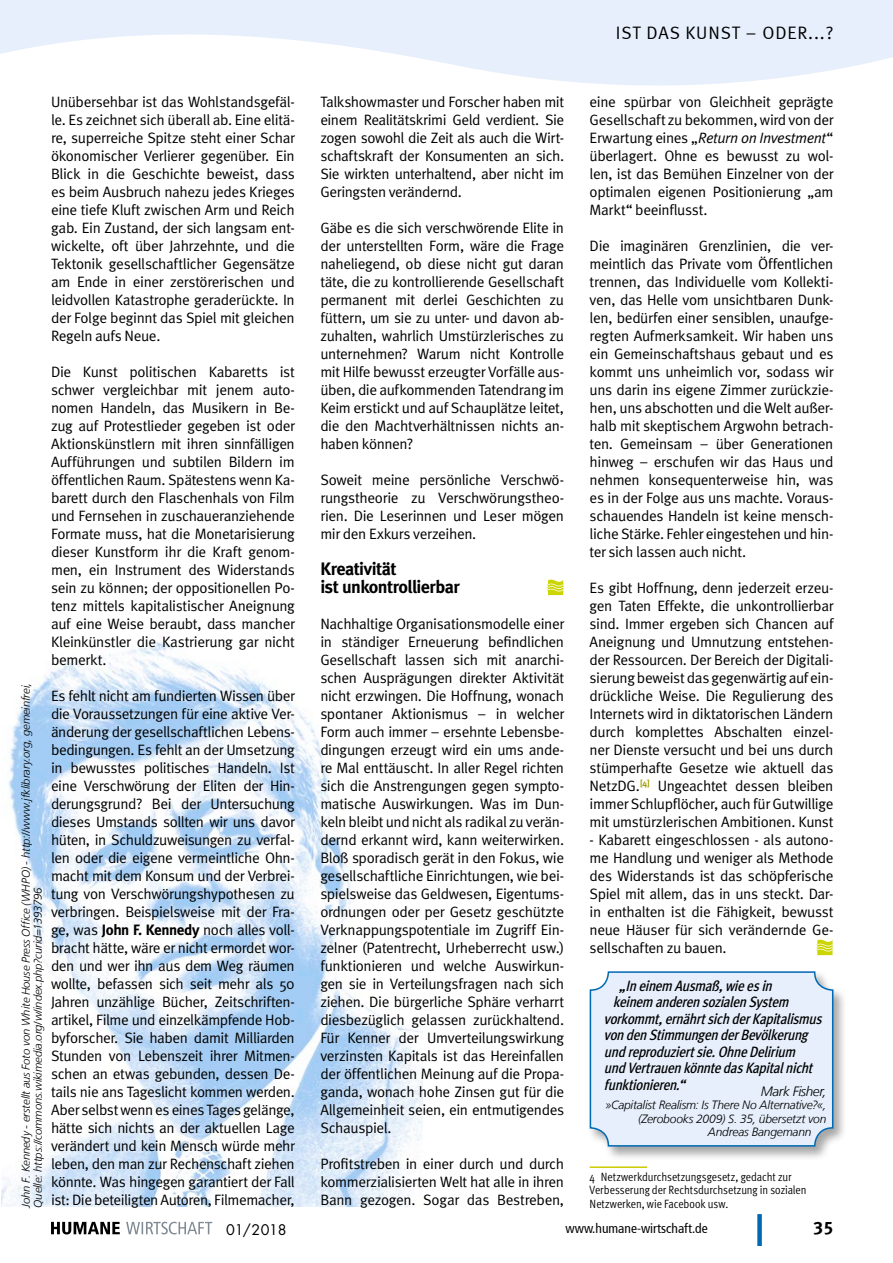
<style>
.page{position:relative;width:893px;height:1263px;background:#fff}
.page>*{position:absolute;margin:0;border:0;box-sizing:border-box;transform-origin:0 0}
.Zwischenüberschrift{font:700 18px "Meta";letter-spacing:-.03em;color:#000}
.t1{font:18px "Meta Normal LF";letter-spacing:.05em;color:#000}
.t2{font:18px "Meta Bold LF";color:#000}
.Fließtext_Meta_Norma{font:15px/18px "Meta Normal";letter-spacing:-.025em;color:#000;text-align:justify}
.Fließtext_Meta_Norma-2{font:italic 500 15px "Meta Cond";color:#000}
.t3{font:14.25px "Futura";letter-spacing:-.025em;color:#000}
.t4{font:condensed 13.5px "Frutiger 57";color:#000}
.Fließtext_Meta_Norma-3{font:italic 300 13.5px "Frutiger LT";letter-spacing:-.03em;color:#000}
.Fußnote_enge_Zeile{font:12px/13.5px "Meta Cond Normal";letter-spacing:-.005em;color:#000}
.Fließtext_Meta_Norma-4{font:italic 300 12px "Frutiger LT";letter-spacing:-.015em;color:#000}
.t5{font:italic 300 11.25px "Frutiger LT";letter-spacing:-.01em;color:#000}
.s1{font-family:"Meta";font-weight:700}
.s2{font-style:italic}
</style>
<div class="page">
<div style="left:757px;top:1214px;width:5px;height:32px;background:#0069b3"></div>
<svg style="left:51px;top:1222px;width:69px;height:12px"></svg>
<svg style="left:126px;top:1222px;width:86px;height:12px"></svg>
<img style="left:1px;top:642px;width:422px;height:564px">
<svg style="left:547px;top:580px;width:17px;height:15px"></svg>
<svg style="left:816px;top:940px;width:17px;height:15px"></svg>
<div style="left:587px;top:969px;width:261px;height:192px;background:#000;opacity:.35"></div>
<div style="left:590px;top:972px;width:243px;height:174px;background:#e6effb;border-radius:18px"></div>
<div style="left:590px;top:971px;width:243px;height:175px;border:2px solid #0069b3;border-radius:18px"></div>
<hr style="left:590px;top:1166px;width:57px;height:2px;background:#cccd00">
<svg style="left:0;top:0;width:893px;height:86px;fill:#e6effb"></svg>
<p class="Fließtext_Meta_Norma" style="left:51px;top:93px;width:245px">Unübersehbar ist das Wohlstandsgefäl&shy;le. Es zeichnet sich überall ab. Eine elitä&shy;re, superreiche Spitze steht einer Schar ökonomischer Verlierer gegenüber. Ein Blick in die Geschichte beweist, dass es beim Ausbruch nahezu jedes Krieges eine tiefe Kluft zwischen Arm und Reich gab. Ein Zustand, der sich langsam ent&shy;wickelte, oft über Jahrzehnte, und die Tektonik gesellschaftlicher Gegensätze am Ende in einer zerstörerischen und leidvollen Katastrophe geraderückte. In der Folge beginnt das Spiel mit gleichen Regeln aufs Neue.</p>
<p class="Fließtext_Meta_Norma" style="left:51px;top:363px;width:245px">Die Kunst politischen Kabaretts ist schwer vergleichbar mit jenem auto&shy;nomen Handeln, das Musikern in Be&shy;zug auf Protestlieder gegeben ist oder Aktionskünstlern mit ihren sinnfälligen Aufführungen und subtilen Bildern im öffentlichen Raum. Spätestens wenn Ka&shy;barett durch den Flaschenhals von Film und Fernsehen in zuschaueranziehende Formate muss, hat die Monetarisierung dieser Kunstform ihr die Kraft genom&shy;men, ein Instrument des Widerstands sein zu können; der oppositionellen Po&shy;tenz mittels kapitalistischer Aneignung auf eine Weise beraubt, dass mancher Kleinkünstler die Kastrierung gar nicht bemerkt.</p>
<p class="Fließtext_Meta_Norma" style="left:51px;top:687px;width:245px">Es fehlt nicht am fundierten Wissen über die Voraussetzungen für eine aktive Ver&shy;änderung der gesellschaftlichen Lebens&shy;bedingungen. Es fehlt an der Umsetzung in bewusstes politisches Handeln. Ist eine Verschwörung der Eliten der Hin&shy;derungsgrund? Bei der Untersuchung dieses Umstands sollten wir uns davor hüten, in Schuldzuweisungen zu verfal&shy;len oder die eigene vermeintliche Ohn&shy;macht mit dem Konsum und der Verbrei&shy;tung von Verschwörungshypothesen zu verbringen. Beispielsweise mit der Fra&shy;ge, was <span class="s1">John F. Kennedy</span> noch alles voll&shy;bracht hätte, wäre er nicht ermordet wor&shy;den und wer ihn aus dem Weg räumen wollte, befassen sich seit mehr als 50<br>Jahren unzählige Bücher, Zeitschriften&shy;artikel, Filme und einzelkämpfende Hob&shy;byforscher. Sie haben damit Milliarden Stunden von Lebenszeit ihrer Mitmen&shy;schen an etwas gebunden, dessen De&shy;tails nie ans Tageslicht kommen werden.<br>Aber selbst wenn es eines Tages gelänge, hätte sich nichts an der aktuellen Lage verändert und kein Mensch würde mehr leben, den man zur Rechenschaft ziehen könnte. Was hingegen garantiert der Fall ist: Die beteiligten Autoren, Filmemacher,</p>
<p class="t5" style="left:20px;top:1208px;width:527px;rotate:-90deg">John F. Kennedy - erstellt aus Foto von White House Press Office (WHPO) - http://www.jfklibrary.org, gemeinfrei,</p>
<p class="t5" style="left:32px;top:1208px;width:321px;rotate:-90deg">Quelle: https://commons.wikimedia.org/w/index.php?curid=1393796</p>
<p class="Fließtext_Meta_Norma" style="left:320px;top:93px;width:245px">Talkshowmaster und Forscher haben mit einem Realitätskrimi Geld verdient. Sie zogen sowohl die Zeit als auch die Wirt&shy;schaftskraft der Konsumenten an sich.<br>Sie wirkten unterhaltend, aber nicht im Geringsten verändernd.</p>
<p class="Fließtext_Meta_Norma" style="left:320px;top:219px;width:245px">Gäbe es die sich verschwörende Elite in der unterstellten Form, wäre die Frage naheliegend, ob diese nicht gut daran täte, die zu kontrollierende Gesellschaft permanent mit derlei Geschichten zu füttern, um sie zu unter- und davon ab&shy;zuhalten, wahrlich Umstürzlerisches zu unternehmen? Warum nicht Kontrolle mit Hilfe bewusst erzeugter Vorfälle aus&shy;üben, die aufkommenden Tatendrang im Keim erstickt und auf Schauplätze leitet, die den Machtverhältnissen nichts an&shy;haben können?</p>
<p class="Fließtext_Meta_Norma" style="left:320px;top:471px;width:245px">Soweit meine persönliche Verschwö&shy;rungstheorie zu Verschwörungstheo&shy;rien. Die Leserinnen und Leser mögen mir den Exkurs verzeihen.</p>
<p class="Zwischenüberschrift" style="left:320px;top:558px;width:78px">Kreativität</p>
<p class="Zwischenüberschrift" style="left:320px;top:576px;width:141px">ist unkontrollierbar</p>
<p class="Fließtext_Meta_Norma" style="left:320px;top:615px;width:245px">Nachhaltige Organisationsmodelle einer in ständiger Erneuerung befindlichen Gesellschaft lassen sich mit anarchi&shy;schen Ausprägungen direkter Aktivität nicht erzwingen. Die Hoffnung, wonach spontaner Aktionismus – in welcher Form auch immer – ersehnte Lebensbe&shy;dingungen erzeugt wird ein ums ande&shy;re Mal enttäuscht. In aller Regel richten sich die Anstrengungen gegen sympto&shy;matische Auswirkungen. Was im Dun&shy;keln bleibt und nicht als radikal zu verän&shy;dernd erkannt wird, kann weiterwirken.<br>Bloß sporadisch gerät in den Fokus, wie gesellschaftliche Einrichtungen, wie bei&shy;spielsweise das Geldwesen, Eigentums&shy;ordnungen oder per Gesetz geschützte Verknappungspotentiale im Zugriff Ein&shy;zelner (Patentrecht, Urheberrecht usw.) funktionieren und welche Auswirkun&shy;gen sie in Verteilungsfragen nach sich ziehen. Die bürgerliche Sphäre verharrt diesbezüglich gelassen zurückhaltend.<br>Für Kenner der Umverteilungswirkung verzinsten Kapitals ist das Hereinfallen der öffentlichen Meinung auf die Propa&shy;ganda, wonach hohe Zinsen gut für die Allgemeinheit seien, ein entmutigendes Schauspiel.</p>
<p class="Fließtext_Meta_Norma" style="left:320px;top:1155px;width:245px">Profitstreben in einer durch und durch kommerzialisierten Welt hat alle in ihren Bann gezogen. Sogar das Bestreben,</p>
<p class="t1" style="left:616px;top:22px;width:219px">IST DAS KUNST – ODER...?</p>
<p class="Fließtext_Meta_Norma" style="left:590px;top:93px;width:245px">eine spürbar von Gleichheit geprägte Gesellschaft zu bekommen, wird von der Erwartung eines „<span class="s2">Return on Investment</span>“ überlagert. Ohne es bewusst zu wol&shy;len, ist das Bemühen Einzelner von der optimalen eigenen Positionierung „am Markt“ beeinflusst.</p>
<p class="Fließtext_Meta_Norma" style="left:590px;top:237px;width:245px">Die imaginären Grenzlinien, die ver&shy;meintlich das Private vom Öffentlichen trennen, das Individuelle vom Kollekti&shy;ven, das Helle vom unsichtbaren Dunk&shy;len, bedürfen einer sensiblen, unaufge&shy;regten Aufmerksamkeit. Wir haben uns ein Gemeinschaftshaus gebaut und es kommt uns unheimlich vor, sodass wir uns darin ins eigene Zimmer zurückzie&shy;hen, uns abschotten und die Welt außer&shy;halb mit skeptischem Argwohn betrach&shy;ten. Gemeinsam – über Generationen hinweg – erschufen wir das Haus und nehmen konsequenterweise hin, was es in der Folge aus uns machte. Voraus&shy;schauendes Handeln ist keine mensch&shy;liche Stärke. Fehler eingestehen und hin&shy;ter sich lassen auch nicht.</p>
<p class="Fließtext_Meta_Norma" style="left:590px;top:579px;width:245px">Es gibt Hoffnung, denn jederzeit erzeu&shy;gen Taten Effekte, die unkontrollierbar sind. Immer ergeben sich Chancen auf Aneignung und Umnutzung entstehen&shy;der Ressourcen. Der Bereich der Digitali&shy;sierung beweist das gegenwärtig auf ein&shy;drückliche Weise. Die Regulierung des Internets wird in diktatorischen Ländern durch komplettes Abschalten einzel&shy;ner Dienste versucht und bei uns durch stümperhafte Gesetze wie aktuell das NetzDG.<sup>[4]</sup> Ungeachtet dessen bleiben immer Schlupflöcher, auch für Gutwillige mit umstürzlerischen Ambitionen. Kunst</p>
<p class="Fließtext_Meta_Norma" style="left:590px;top:831px;width:245px">- Kabarett eingeschlossen - als autono&shy;me Handlung und weniger als Methode des Widerstands ist das schöpferische Spiel mit allem, das in uns steckt. Dar&shy;in enthalten ist die Fähigkeit, bewusst neue Häuser für sich verändernde Ge&shy;sellschaften zu bauen.</p>
<p class="Fließtext_Meta_Norma-2" style="left:619px;top:977px;width:158px">„Ineinem Ausmaß,wieesin</p>
<p class="Fließtext_Meta_Norma-2" style="left:613px;top:993px;width:181px">keinem anderensozialenSystem</p>
<p class="Fließtext_Meta_Norma-2" style="left:604px;top:1010px;width:223px">vorkommt,ernährtsichderKapitalismus</p>
<p class="Fließtext_Meta_Norma-2" style="left:604px;top:1026px;width:209px">vondenStimmungenderBevölkerung</p>
<p class="Fließtext_Meta_Norma-2" style="left:604px;top:1043px;width:197px">undreproduziertsie.OhneDelirium</p>
<p class="Fließtext_Meta_Norma-2" style="left:604px;top:1059px;width:214px">undVertrauenkönntedasKapitalnicht</p>
<p class="Fließtext_Meta_Norma-2" style="left:604px;top:1076px;width:87px">funktionieren.“</p>
<p class="Fließtext_Meta_Norma-3" style="left:761px;top:1083px;width:67px">Mark Fisher,</p>
<p class="Fließtext_Meta_Norma-4" style="left:605px;top:1098px;width:223px">»Capitalist Realism: Is There No Alternative?«,</p>
<p class="Fließtext_Meta_Norma-4" style="left:638px;top:1111px;width:190px">(Zerobooks 2009) S. 35, übersetzt von</p>
<p class="Fließtext_Meta_Norma-4" style="left:708px;top:1125px;width:105px">Andreas Bangemann</p>
<p class="Fußnote_enge_Zeile" style="left:590px;top:1170px;width:218px">4 Netzwerkdurchsetzungsgesetz, gedacht zur<br>Verbesserung der Rechtsdurchsetzung in sozialen</p>
<p class="Fußnote_enge_Zeile" style="left:590px;top:1197px;width:140px">Netzwerken, wie Facebook usw.</p>
<p class="t3" style="left:226px;top:1220px;width:62px">01/2018</p>
<p class="t4" style="left:566px;top:1220px;width:144px">www.humane-wirtschaft.de</p>
<p class="t2" style="left:813px;top:1217px;width:22px">35</p>
</div>
